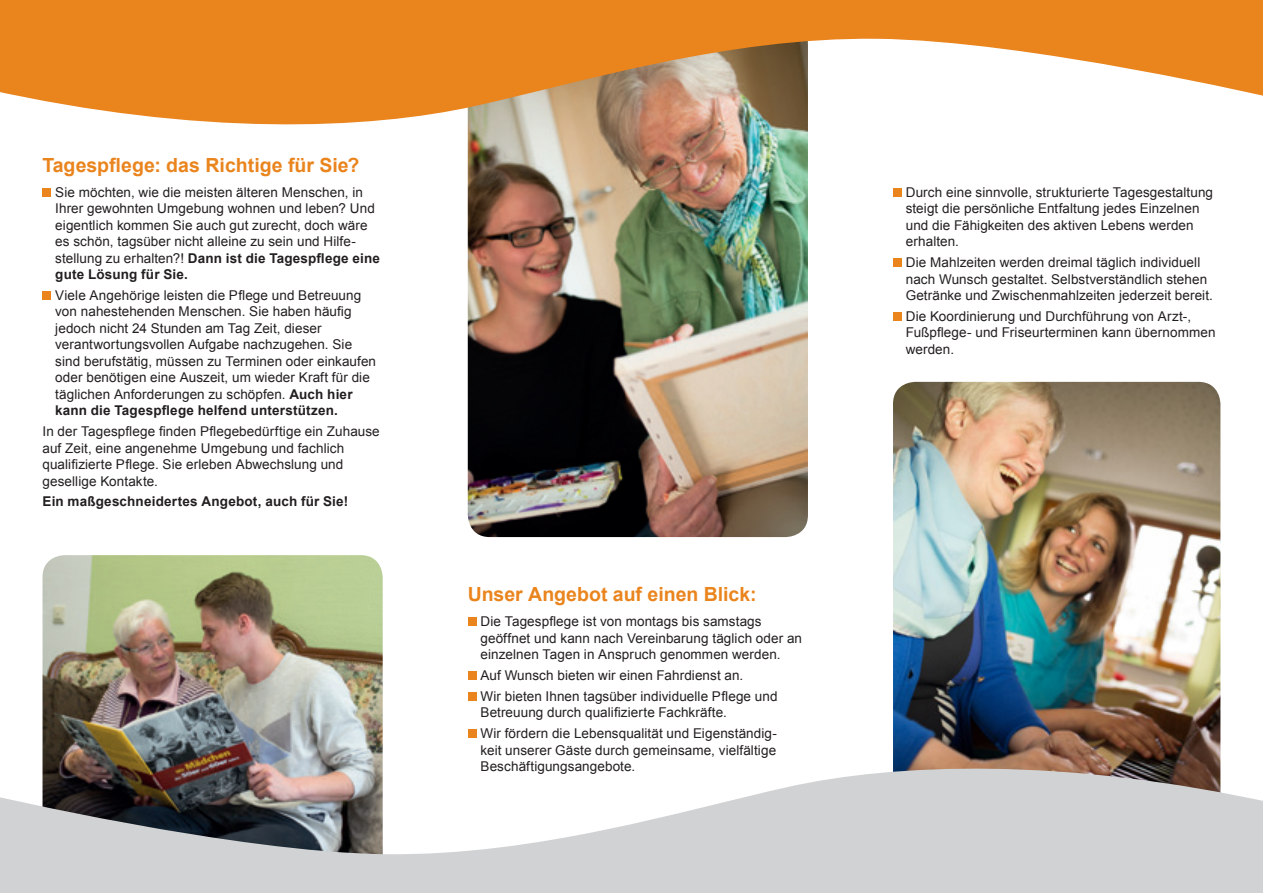
<style>
.page{position:relative;width:1263px;height:893px;background:#fff}
.page>*{position:absolute;margin:0;border:0;box-sizing:border-box;transform-origin:0 0}
.t1{font:700 19.5px "Arial";color:#ea841d}
.t2{font:13.5px/16.5px "Arial";letter-spacing:.005em;color:#231f20}
.t3{font:700 13.5px "Arial";letter-spacing:.015em;color:#231f20}
.s1{font-weight:700}
</style>
<div class="page">
<img style="left:468px;top:136px;width:340px;height:401px">
<img style="left:43px;top:555px;width:340px;height:202px">
<img style="left:893px;top:382px;width:327px;height:375px">
<svg style="left:0;top:0;width:1263px;height:136px;fill:#ea841d"></svg>
<svg style="left:0;top:757px;width:1263px;height:136px;fill:#d1d2d4"></svg>
<div style="left:43px;top:188px;width:8px;height:9px;background:#ea841d"></div>
<div style="left:43px;top:291px;width:8px;height:9px;background:#ea841d"></div>
<div style="left:468px;top:618px;width:8px;height:8px;background:#ea841d"></div>
<div style="left:468px;top:671px;width:8px;height:9px;background:#ea841d"></div>
<div style="left:468px;top:692px;width:8px;height:9px;background:#ea841d"></div>
<div style="left:468px;top:729px;width:8px;height:9px;background:#ea841d"></div>
<div style="left:893px;top:188px;width:8px;height:9px;background:#ea841d"></div>
<div style="left:893px;top:259px;width:8px;height:8px;background:#ea841d"></div>
<div style="left:893px;top:312px;width:8px;height:9px;background:#ea841d"></div>
<h1 class="t1" style="left:43px;top:151px;width:318px">Tagespflege: das Richtige für Sie?</h1>
<p class="t2" style="left:55px;top:183px;width:326px">Sie möchten, wie die meisten älteren Menschen, in Ihrer gewohnten Umgebung wohnen und leben? Und eigentlich kommen Sie auch gut zurecht, doch wäre es schön, tagsüber nicht alleine zu sein und Hilfe&shy;stellung zu erhalten?! <span class="s1">Dann ist die Tagespflege eine gute Lösung für Sie.</span></p>
<p class="t2" style="left:55px;top:287px;width:322px">Viele Angehörige leisten die Pflege und Betreuung von nahestehenden Menschen. Sie haben häufig jedoch nicht 24 Stunden am Tag Zeit, dieser verantwortungsvollen Aufgabe nachzugehen. Sie sind berufstätig, müssen zu Terminen oder einkaufen oder benötigen eine Auszeit, um wieder Kraft für die täglichen Anforderungen zu schöpfen. <span class="s1">Auch hier kann die Tagespflege helfend unterstützen.</span></p>
<p class="t2" style="left:43px;top:423px;width:339px">In der Tagespflege finden Pflegebedürftige ein Zuhause auf Zeit, eine angenehme Umgebung und fachlich qualifizierte Pflege. Sie erleben Abwechslung und gesellige Kontakte.</p>
<p class="t3" style="left:43px;top:492px;width:307px">Ein maßgeschneidertes Angebot, auch für Sie!</p>
<h1 class="t1" style="left:468px;top:581px;width:290px">Unser Angebot auf einen Blick:</h1>
<p class="t2" style="left:480px;top:613px;width:323px">Die Tagespflege ist von montags bis samstags geöffnet und kann nach Vereinbarung täglich oder an einzelnen Tagen in Anspruch genommen werden.</p>
<p class="t2" style="left:480px;top:665px;width:299px;line-height:20.7px">Auf Wunsch bieten wir einen Fahrdienst an.<br>Wir bieten Ihnen tagsüber individuelle Pflege und</p>
<p class="t2" style="left:480px;top:702px;width:298px;line-height:20.7px">Betreuung durch qualifizierte Fachkräfte.<br>Wir fördern die Lebensqualität und Eigenständig-</p>
<p class="t2" style="left:480px;top:741px;width:297px">keit unserer Gäste durch gemeinsame, vielfältige<br>Beschäftigungsangebote.</p>
<p class="t2" style="left:906px;top:184px;width:309px">Durch eine sinnvolle, strukturierte Tagesgestaltung steigt die persönliche Entfaltung jedes Einzelnen und die Fähigkeiten des aktiven Lebens werden erhalten.</p>
<p class="t2" style="left:906px;top:254px;width:309px">Die Mahlzeiten werden dreimal täglich individuell nach Wunsch gestaltet. Selbstverständlich stehen<br>Getränke und Zwischenmahlzeiten jederzeit bereit.</p>
<p class="t2" style="left:906px;top:308px;width:311px">Die Koordinierung und Durchführung von Arzt-,<br>Fußpflege- und Friseurterminen kann übernommen werden.</p>
</div>
